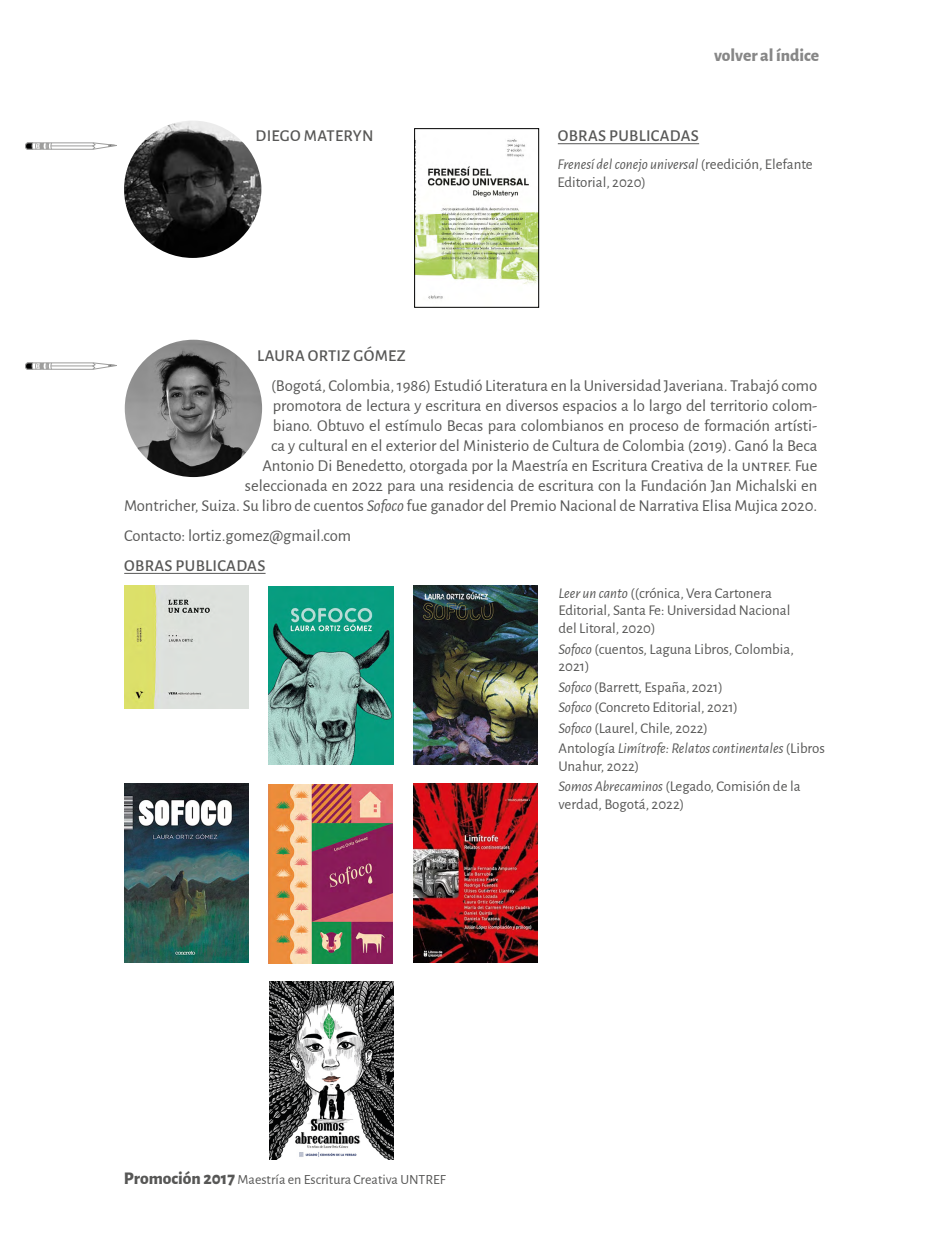
<style>
.page{position:relative;width:943px;height:1241px;background:#fff}
.page>*{position:absolute;margin:0;border:0;box-sizing:border-box;transform-origin:0 0}
.t1{font:800 17.5px "Alegreya Sans";color:#878787}
.t2{font:16.62px/19.9px "Alegreya Sans";color:#575756;text-align:right}
.t3{font:500 16.62px "Alegreya Sans";letter-spacing:.02em;color:#575756}
.t4{font:14.88px/17.8px "Alegreya Sans";color:#575756}
.t5{font:14px "Alegreya Sans";color:#575756}
.s1{font-style:italic}
.s2{font-weight:800;font-size:17.5px}
</style>
<div class="page">
<img style="left:124px;top:121px;width:137px;height:137px;border-radius:69px">
<img style="left:416px;top:139px;width:121px;height:160px">
<div style="left:414px;top:128px;width:125px;height:179px;border:1px solid #000"></div>
<hr style="left:558px;top:143px;width:141px;height:1px;background:#575756">
<img style="left:124px;top:585px;width:124px;height:123px">
<hr style="left:124px;top:573px;width:141px;height:1px;background:#575756">
<img style="left:125px;top:339px;width:137px;height:138px;border-radius:69px">
<img style="left:269px;top:586px;width:124px;height:178px">
<img style="left:413px;top:585px;width:124px;height:179px">
<img style="left:124px;top:783px;width:124px;height:179px">
<img style="left:269px;top:784px;width:124px;height:179px">
<img style="left:413px;top:783px;width:124px;height:179px">
<img style="left:269px;top:981px;width:124px;height:178px">
<svg style="left:25px;top:142px;width:92px;height:8px"></svg>
<svg style="left:25px;top:362px;width:92px;height:8px"></svg>
<p class="t1" style="left:714px;top:42px;width:107px">volver al índice</p>
<p class="t3" style="left:255px;top:124px;width:120px">DIEGO MATERYN</p>
<p class="t3" style="left:558px;top:124px;width:143px">OBRAS PUBLICADAS</p>
<p class="t4" style="left:557px;top:154px;width:256px"><span class="s1">Frenesí del conejo universal</span> (reedición, Elefante<br>Editorial, 2020)</p>
<p class="t3" style="left:257px;top:344px;width:150px">LAURA ORTIZ GÓMEZ</p>
<p class="t2" style="left:124px;top:375px;width:695px">(Bogotá, Colombia, 1986) Estudió Literatura en la Universidad Javeriana. Trabajó como<br>promotora de lectura y escritura en diversos espacios a lo largo del territorio colom-<br>biano. Obtuvo el estímulo Becas para colombianos en proceso de formación artísti-<br>ca y cultural en el exterior del Ministerio de Cultura de Colombia (2019). Ganó la Beca<br>Antonio Di Benedetto, otorgada por la Maestría en Escritura Creativa de la untref. Fue<br>seleccionada en 2022 para una residencia de escritura con la Fundación Jan Michalski en<br>Montricher, Suiza. Su libro de cuentos <span class="s1">Sofoco</span> fue ganador del Premio Nacional de Narrativa Elisa Mujica 2020.</p>
<p class="t2" style="left:124px;top:524px;width:229px">Contacto: lortiz.gomez@gmail.com</p>
<p class="t3" style="left:124px;top:553px;width:143px">OBRAS PUBLICADAS</p>
<p class="t4" style="left:558px;top:583px;width:233px"><span class="s1">Leer un canto</span> ((crónica, Vera Cartonera<br>Editorial, Santa Fe: Universidad Nacional del Litoral, 2020)</p>
<p class="t4" style="left:558px;top:639px;width:237px"><span class="s1">Sofoco</span> (cuentos, Laguna Libros, Colombia,<br>2021)</p>
<p class="t4" style="left:558px;top:676px;width:268px;line-height:20.3px"><span class="s1">Sofoco</span> (Barrett, España, 2021)<br><span class="s1">Sofoco</span> (Concreto Editorial, 2021)<br><span class="s1">Sofoco</span> (Laurel, Chile, 2022)<br>Antología <span class="s1">Limítrofe: Relatos continentales</span> (Libros</p>
<p class="t4" style="left:558px;top:754px;width:243px;line-height:20.3px">Unahur, 2022)<br><span class="s1">Somos Abrecaminos</span> (Legado, Comisión de la</p>
<p class="t4" style="left:558px;top:794px;width:127px">verdad, Bogotá, 2022)</p>
<p class="t5" style="left:124px;top:1169px;width:323px"><span class="s2">Promoción 2017</span> Maestría en Escritura Creativa UNTREF</p>
</div>
